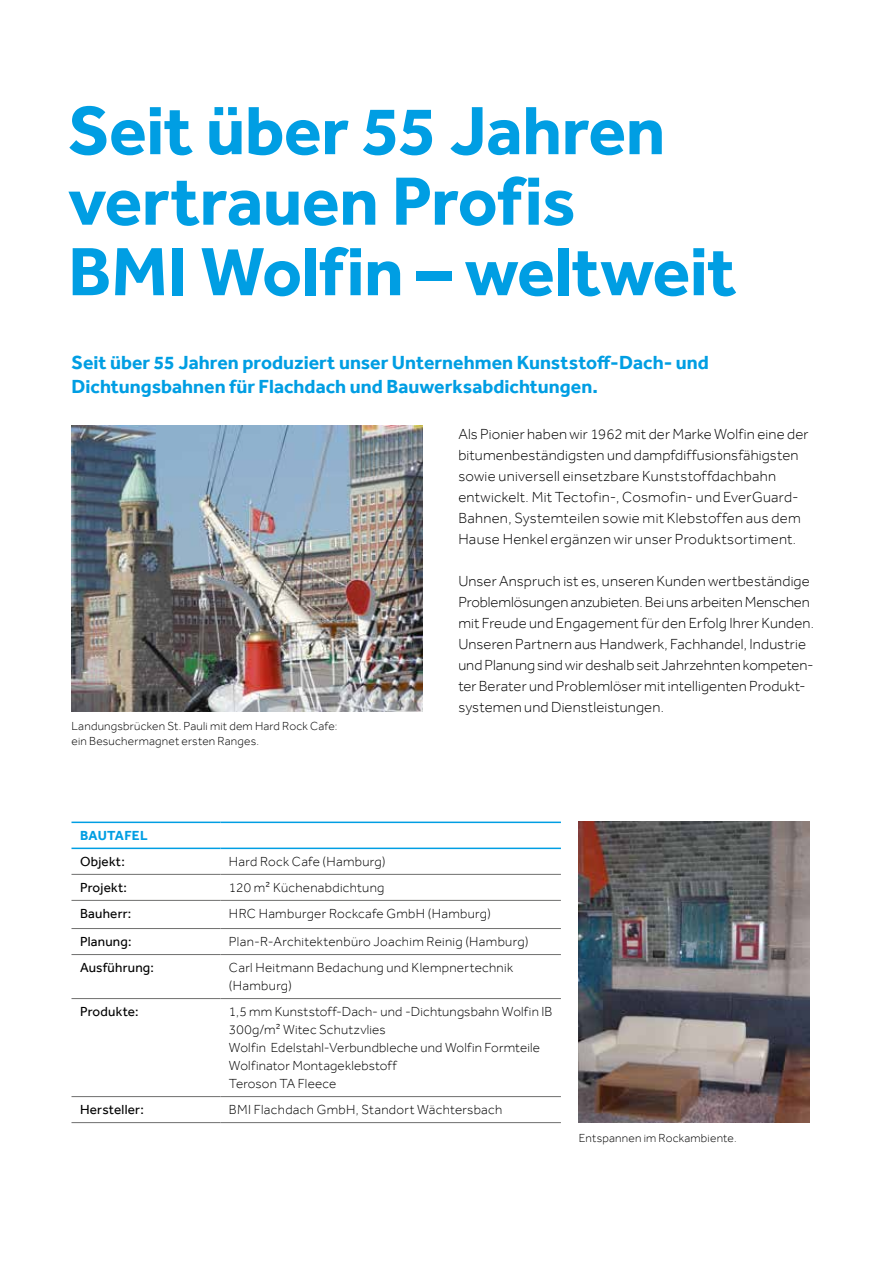
<style>
.page{position:relative;width:881px;height:1263px;background:#fff}
.page>*{position:absolute;margin:0;border:0;box-sizing:border-box;transform-origin:0 0}
.t1{font:700 70.5px/70.5px "Effra";letter-spacing:-.01em;color:#009ee3}
.t2{font:700 19.5px/24px "Effra";color:#009ee3}
.t3{font:300 15px/21px "Effra";letter-spacing:.01em;color:#000}
.t4{font:300 13.5px/18px "Effra";letter-spacing:.015em;color:#000}
.t5{font:13.5px "Effra";letter-spacing:.015em;color:#000}
.t6{font:700 13.5px "Effra";letter-spacing:.02em;color:#009ee3}
.t7{font:300 12px/15px "Effra";letter-spacing:.015em;color:#000}
</style>
<div class="page">
<img style="left:578px;top:822px;width:231px;height:301px">
<hr style="left:71px;top:847px;width:149px;height:2px;background:#009ee3">
<hr style="left:220px;top:847px;width:340px;height:2px;background:#009ee3">
<hr style="left:71px;top:874px;width:149px;height:1px;background:#6f6f6e">
<hr style="left:220px;top:874px;width:340px;height:1px;background:#6f6f6e">
<hr style="left:71px;top:900px;width:149px;height:1px;background:#6f6f6e">
<hr style="left:220px;top:900px;width:340px;height:1px;background:#6f6f6e">
<hr style="left:71px;top:928px;width:149px;height:1px;background:#6f6f6e">
<hr style="left:220px;top:928px;width:340px;height:1px;background:#6f6f6e">
<hr style="left:71px;top:954px;width:149px;height:1px;background:#6f6f6e">
<hr style="left:220px;top:954px;width:340px;height:1px;background:#6f6f6e">
<hr style="left:71px;top:998px;width:149px;height:1px;background:#6f6f6e">
<hr style="left:220px;top:998px;width:340px;height:1px;background:#6f6f6e">
<hr style="left:71px;top:1096px;width:149px;height:1px;background:#6f6f6e">
<hr style="left:220px;top:1096px;width:340px;height:1px;background:#6f6f6e">
<hr style="left:71px;top:1122px;width:149px;height:1px;background:#6f6f6e">
<hr style="left:220px;top:1122px;width:340px;height:1px;background:#6f6f6e">
<hr style="left:71px;top:821px;width:149px;height:2px;background:#009ee3">
<hr style="left:220px;top:821px;width:340px;height:2px;background:#009ee3">
<img style="left:71px;top:426px;width:351px;height:286px">
<h1 class="t1" style="left:68px;top:95px;width:669px">Seit über 55 Jahren vertrauen Profis<br>BMI Wolfin – weltweit</h1>
<h2 class="t2" style="left:71px;top:350px;width:638px">Seit über 55 Jahren produziert unser Unternehmen Kunststoff-Dach- und<br>Dichtungsbahnen für Flachdach und Bauwerksabdichtungen.</h2>
<p class="t3" style="left:458px;top:423px;width:351px">Als Pionier haben wir 1962 mit der Marke Wolfin eine der bitumenbeständigsten und dampfdiffusionsfähigsten sowie universell einsetzbare Kunststoffdachbahn entwickelt. Mit Tectofin-, Cosmofin- und EverGuard-Bahnen, Systemteilen sowie mit Klebstoffen aus dem Hause Henkel ergänzen wir unser Produktsortiment.</p>
<p class="t3" style="left:458px;top:570px;width:357px">Unser Anspruch ist es, unseren Kunden wertbeständige Problemlösungen anzubieten. Bei uns arbeiten Menschen mit Freude und Engagement für den Erfolg Ihrer Kunden.<br>Unseren Partnern aus Handwerk, Fachhandel, Industrie und Planung sind wir deshalb seit Jahrzehnten kompeten&shy;ter Berater und Problemlöser mit intelligenten Produkt&shy;systemen und Dienstleistungen.</p>
<p class="t7" style="left:71px;top:719px;width:267px">Landungsbrücken St. Pauli mit dem Hard Rock Cafe: ein Besuchermagnet ersten Ranges.</p>
<p class="t6" style="left:80px;top:827px;width:69px">BAUTAFEL</p>
<p class="t5" style="left:80px;top:853px;width:46px">Objekt:</p>
<p class="t4" style="left:229px;top:852px;width:158px">Hard Rock Cafe (Hamburg)</p>
<p class="t5" style="left:80px;top:879px;width:48px">Projekt:</p>
<p class="t4" style="left:229px;top:878px;width:157px">120 m² Küchenabdichtung</p>
<p class="t5" style="left:80px;top:905px;width:53px">Bauherr:</p>
<p class="t4" style="left:229px;top:904px;width:263px">HRC Hamburger Rockcafe GmbH (Hamburg)</p>
<p class="t5" style="left:80px;top:933px;width:53px">Planung:</p>
<p class="t4" style="left:229px;top:932px;width:301px">Plan-R-Architektenbüro Joachim Reinig (Hamburg)</p>
<p class="t5" style="left:80px;top:959px;width:75px">Ausführung:</p>
<p class="t4" style="left:229px;top:958px;width:285px">Carl Heitmann Bedachung und Klempnertechnik (Hamburg)</p>
<p class="t5" style="left:80px;top:1003px;width:60px">Produkte:</p>
<p class="t4" style="left:229px;top:1002px;width:325px">1,5 mm Kunststoff-Dach- und -Dichtungsbahn Wolfin IB 300g/m² Witec Schutzvlies<br>Wolfin Edelstahl-Verbundbleche und Wolfin Formteile Wolfinator Montageklebstoff<br>Teroson TA Fleece</p>
<p class="t5" style="left:80px;top:1101px;width:65px">Hersteller:</p>
<p class="t4" style="left:229px;top:1100px;width:275px">BMI Flachdach GmbH, Standort Wächtersbach</p>
<p class="t7" style="left:578px;top:1130px;width:159px">Entspannen im Rockambiente.</p>
</div>
